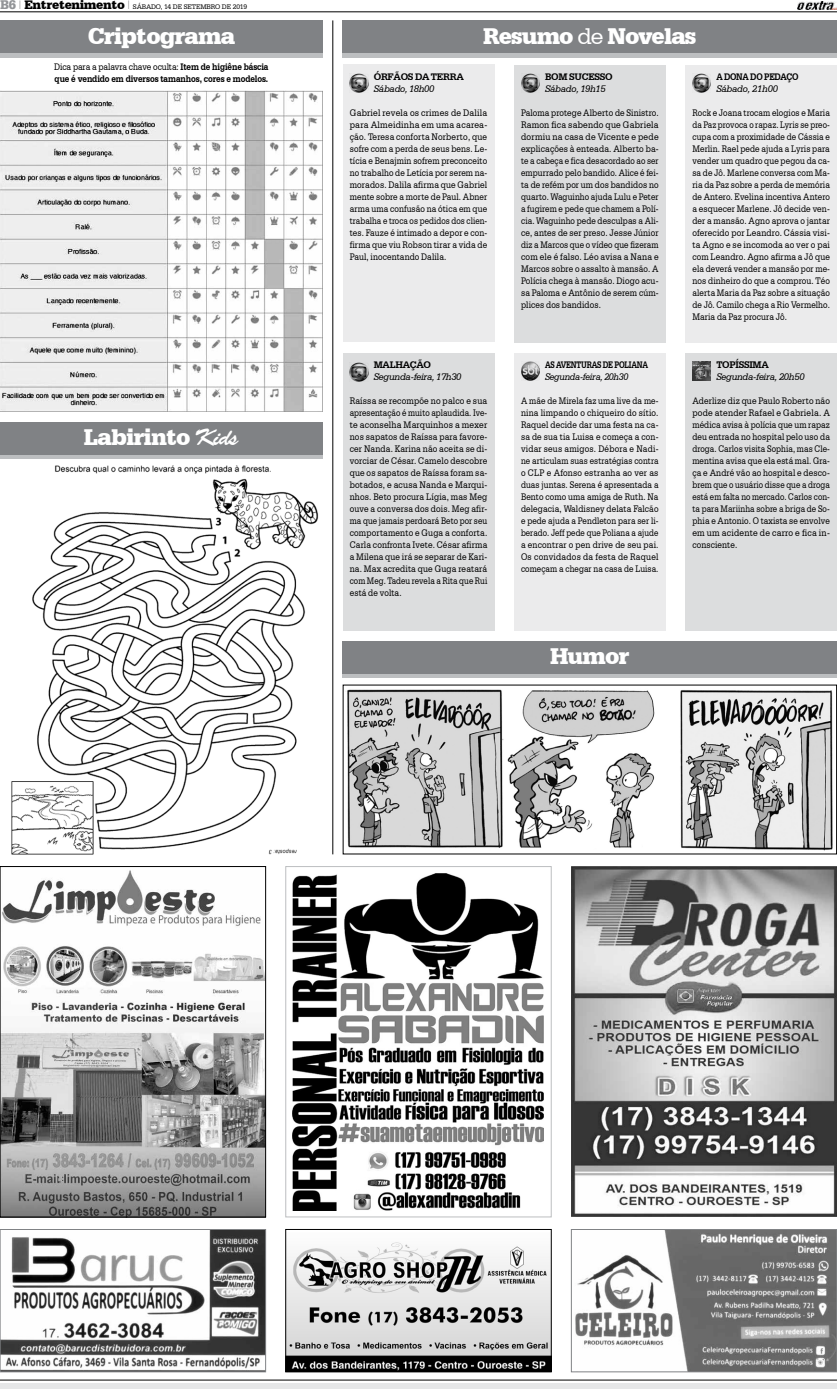
<style>
.page{position:relative;width:837px;height:1389px;background:#fff}
.page>*{position:absolute;margin:0;border:0;box-sizing:border-box;transform-origin:0 0}
.t1{font:900 24px "Serifa BT";letter-spacing:-.04em;color:#fff}
.t2{font:700 10.1px "Serifa BT";letter-spacing:-.03em;color:#000}
.t3{font:10px/12px "Serifa BT";letter-spacing:.01em;color:#000;text-align:justify;scale:.83 1}
.t4{font:10px/12px "Serifa BT";letter-spacing:.01em;color:#000;text-align:justify;scale:.85 1}
.t5{font:10px/12px "Serifa BT";letter-spacing:.01em;color:#000;text-align:justify;scale:.87 1}
.t6{font:10px/12px "Serifa BT";letter-spacing:.01em;color:#000;text-align:justify;scale:.88 1}
.t7{font:10px/12px "Serifa BT";letter-spacing:.01em;color:#000;text-align:justify;scale:.86 1}
.t8{font:700 10px/12px "Serifa BT";letter-spacing:-.01em;color:#000;scale:.86 1}
.t9{font:italic 10px "Serifa BT";letter-spacing:-.03em;color:#000}
.t10{font:700 10px "Serifa BT";letter-spacing:-.03em;color:#000}
.t11{font:700 10px "Serifa BT";letter-spacing:-.03em;color:#000;scale:.76 1}
.t12{font:italic 10px "Serifa BT";letter-spacing:-.03em;color:#000;scale:.94 1}
.t13{font:700 10px "Serifa BT";letter-spacing:-.03em;color:#000;scale:.85 1}
.t14{font:7px "Serifa BT";letter-spacing:-.02em;color:#000}
.s1{font-family:"Serifa DEE";font-weight:700;font-size:13px;color:#939598}
.s2{font-weight:900;font-size:13px}
.s3{font-weight:400}
.s4{font-family:"Banff Plain";font-weight:400}
</style>
<div class="page">
<div style="left:0;top:1383px;width:836px;height:6px;background:#e6e7e8"></div>
<hr style="left:0;top:1380px;width:836px;height:1px;background:#000">
<div style="left:0;top:426px;width:323px;height:33px;background:#bcbec0"></div>
<div style="left:0;top:422px;width:323px;height:33px;background:#808285"></div>
<div style="left:0;top:25px;width:323px;height:33px;background:#bcbec0"></div>
<div style="left:0;top:20px;width:323px;height:33px;background:#808285"></div>
<hr style="left:0;top:12px;width:836px;height:1px;background:#000">
<img style="left:797px;top:1px;width:39px;height:8px">
<div style="left:342px;top:25px;width:494px;height:33px;background:#bcbec0"></div>
<div style="left:342px;top:20px;width:494px;height:33px;background:#808285"></div>
<hr style="left:332px;top:20px;width:1px;height:834px;background:#000">
<div style="left:342px;top:64px;width:152px;height:277px;background:#ebebec"></div>
<div style="left:514px;top:65px;width:151px;height:277px;background:#dcddde"></div>
<div style="left:514px;top:353px;width:151px;height:277px;background:#ebebec"></div>
<div style="left:342px;top:353px;width:152px;height:277px;background:#dcddde"></div>
<div style="left:685px;top:65px;width:151px;height:277px;background:#ebebec"></div>
<div style="left:685px;top:353px;width:151px;height:277px;background:#dcddde"></div>
<img style="left:521px;top:74px;width:18px;height:18px">
<img style="left:350px;top:74px;width:18px;height:18px">
<img style="left:692px;top:74px;width:18px;height:18px">
<img style="left:350px;top:362px;width:18px;height:19px">
<img style="left:692px;top:361px;width:18px;height:19px">
<img style="left:521px;top:361px;width:18px;height:19px">
<div style="left:342px;top:645px;width:494px;height:33px;background:#bcbec0"></div>
<div style="left:342px;top:641px;width:494px;height:33px;background:#808285"></div>
<img style="left:345px;top:689px;width:488px;height:162px">
<img style="left:2px;top:870px;width:262px;height:345px">
<div style="left:0;top:866px;width:266px;height:351px;border:1px solid #000"></div>
<img style="left:292px;top:873px;width:251px;height:338px">
<div style="left:285px;top:866px;width:266px;height:351px;border:1px solid #bcbec0"></div>
<img style="left:2px;top:1231px;width:262px;height:139px">
<div style="left:0;top:1229px;width:266px;height:143px;border:1px solid #808285"></div>
<img style="left:571px;top:866px;width:265px;height:351px">
<img style="left:287px;top:1242px;width:262px;height:128px">
<div style="left:285px;top:1229px;width:266px;height:143px;border:1px solid #000"></div>
<img style="left:575px;top:1231px;width:259px;height:139px">
<div style="left:571px;top:1229px;width:265px;height:143px;border:1px solid #808285"></div>
<img style="left:0;top:91px;width:323px;height:320px">
<img style="left:11px;top:465px;width:308px;height:389px">
<p class="t14" style="left:0;top:2px;width:248px"><span class="s1">B6</span> <sup>|</sup> <span class="s2">Entretenimento</span> <sup>|</sup> SÁBADO, 14 DE SETEMBRO DE 2019</p>
<h1 class="t1" style="left:88px;top:21px;width:149px">Criptograma</h1>
<p class="t8" style="left:54px;top:60px;width:251px"><span class="s3">Dica para a palavra chave oculta:</span> Item de higiêne báscia que é vendido em diversos tamanhos, cores e modelos.</p>
<h1 class="t1" style="left:84px;top:423px;width:156px">Labirinto <span class="s4">Kids</span></h1>
<h1 class="t1" style="left:483px;top:21px;width:214px">Resumo <span class="s3">de</span> Novelas</h1>
<p class="t10" style="left:373px;top:71px;width:91px">ÓRFÃOS DA TERRA</p>
<p class="t9" style="left:373px;top:83px;width:62px">Sábado, 18h00</p>
<p class="t6" style="left:349px;top:107px;width:158px">Gabriel revela os crimes de Dalila para Almeidinha em uma acarea&shy;ção. Teresa conforta Norberto, que sofre com a perda de seus bens. Le&shy;tícia e Benajmin sofrem preconceito no trabalho de Letícia por serem na&shy;morados. Dalila afirma que Gabriel mente sobre a morte de Paul. Abner arma uma confusão na ótica em que trabalha e troca os pedidos dos clien&shy;tes. Fauze é intimado a depor e con&shy;firma que viu Robson tirar a vida de Paul, inocentando Dalila.</p>
<p class="t10" style="left:373px;top:359px;width:9px">malha</p>
<p class="t10" style="left:409px;top:359px;width:21px">ção</p>
<p class="t9" style="left:373px;top:371px;width:89px">Segunda-feira, 17h30</p>
<p class="t5" style="left:349px;top:395px;width:159px">Raíssa se recompõe no palco e sua apresentação é muito aplaudida. Ive&shy;te aconselha Marquinhos a mexer nos sapatos de Raíssa para favore&shy;cer Nanda. Karina não aceita se di&shy;vorciar de César. Camelo descobre que os sapatos de Raíssa foram sa&shy;botados, e acusa Nanda e Marqui&shy;nhos. Beto procura Lígia, mas Meg ouve a conversa dos dois. Meg afir&shy;ma que jamais perdoará Beto por seu comportamento e Guga a conforta.<br>Carla confronta Ivete. César afirma a Milena que irá se separar de Kari&shy;na. Max acredita que Guga reatará com Meg. Tadeu revela a Rita que Rui está de volta.</p>
<p class="t10" style="left:545px;top:71px;width:69px">BOM SUCESSO</p>
<p class="t9" style="left:545px;top:83px;width:62px">Sábado, 19h15</p>
<p class="t4" style="left:521px;top:107px;width:163px">Paloma protege Alberto de Sinistro.<br>Ramon fica sabendo que Gabriela dormiu na casa de Vicente e pede explicações à enteada. Alberto ba&shy;te a cabeça e fica desacordado ao ser empurrado pelo bandido. Alice é fei&shy;ta de refém por um dos bandidos no quarto. Waguinho ajuda Lulu e Peter a fugirem e pede que chamem a Polí&shy;cia. Waguinho pede desculpas a Ali&shy;ce, antes de ser preso. Jesse Júnior diz a Marcos que o vídeo que fizeram com ele é falso. Léo avisa a Nana e Marcos sobre o assalto à mansão. A Polícia chega à mansão. Diogo acu&shy;sa Paloma e Antônio de serem cúm&shy;plices dos bandidos.</p>
<p class="t11" style="left:545px;top:359px;width:137px">AS AVENTURAS DE POLIANA</p>
<p class="t12" style="left:545px;top:371px;width:90px">Segunda-feira, 20h30</p>
<p class="t3" style="left:521px;top:395px;width:167px">A mãe de Mirela faz uma live da me&shy;nina limpando o chiqueiro do sítio.<br>Raquel decide dar uma festa na ca&shy;sa de sua tia Luisa e começa a con&shy;vidar seus amigos. Débora e Nadi&shy;ne articulam suas estratégias contra o CLP e Afonso estranha ao ver as duas juntas. Serena é apresentada a Bento como uma amiga de Ruth. Na delegacia, Waldisney delata Falcão e pede ajuda a Pendleton para ser li&shy;berado. Jeff pede que Poliana a ajude a encontrar o pen drive de seu pai.<br>Os convidados da festa de Raquel começam a chegar na casa de Luisa.</p>
<h1 class="t1" style="left:550px;top:641px;width:81px">Humor</h1>
<p class="t13" style="left:716px;top:71px;width:98px">A DONA DO PEDAÇO</p>
<p class="t9" style="left:716px;top:83px;width:63px">Sábado, 21h00</p>
<p class="t3" style="left:692px;top:107px;width:167px">Rock e Joana trocam elogios e Maria da Paz provoca o rapaz. Lyris se preo&shy;cupa com a proximidade de Cássia e Merlin. Rael pede ajuda a Lyris para vender um quadro que pegou da ca&shy;sa de Jô. Marlene conversa com Ma&shy;ria da Paz sobre a perda de memória de Antero. Evelina incentiva Antero a esquecer Marlene. Jô decide ven&shy;der a mansão. Agno aprova o jantar oferecido por Leandro. Cássia visi&shy;ta Agno e se incomoda ao ver o pai com Leandro. Agno afirma a Jô que ela deverá vender a mansão por me&shy;nos dinheiro do que a comprou. Téo alerta Maria da Paz sobre a situação de Jô. Camilo chega a Rio Vermelho.<br>Maria da Paz procura Jô.</p>
<p class="t2" style="left:716px;top:359px;width:54px">TOPÍSSIMA</p>
<p class="t9" style="left:716px;top:371px;width:90px">Segunda-feira, 20h50</p>
<p class="t7" style="left:692px;top:395px;width:161px">Aderlize diz que Paulo Roberto não pode atender Rafael e Gabriela. A médica avisa à polícia que um rapaz deu entrada no hospital pelo uso da droga. Carlos visita Sophia, mas Cle&shy;mentina avisa que ela está mal. Gra&shy;ça e André vão ao hospital e desco&shy;brem que o usuário disse que a droga está em falta no mercado. Carlos con&shy;ta para Mariinha sobre a briga de So&shy;phia e Antonio. O taxista se envolve em um acidente de carro e fica in&shy;consciente.</p>
</div>
